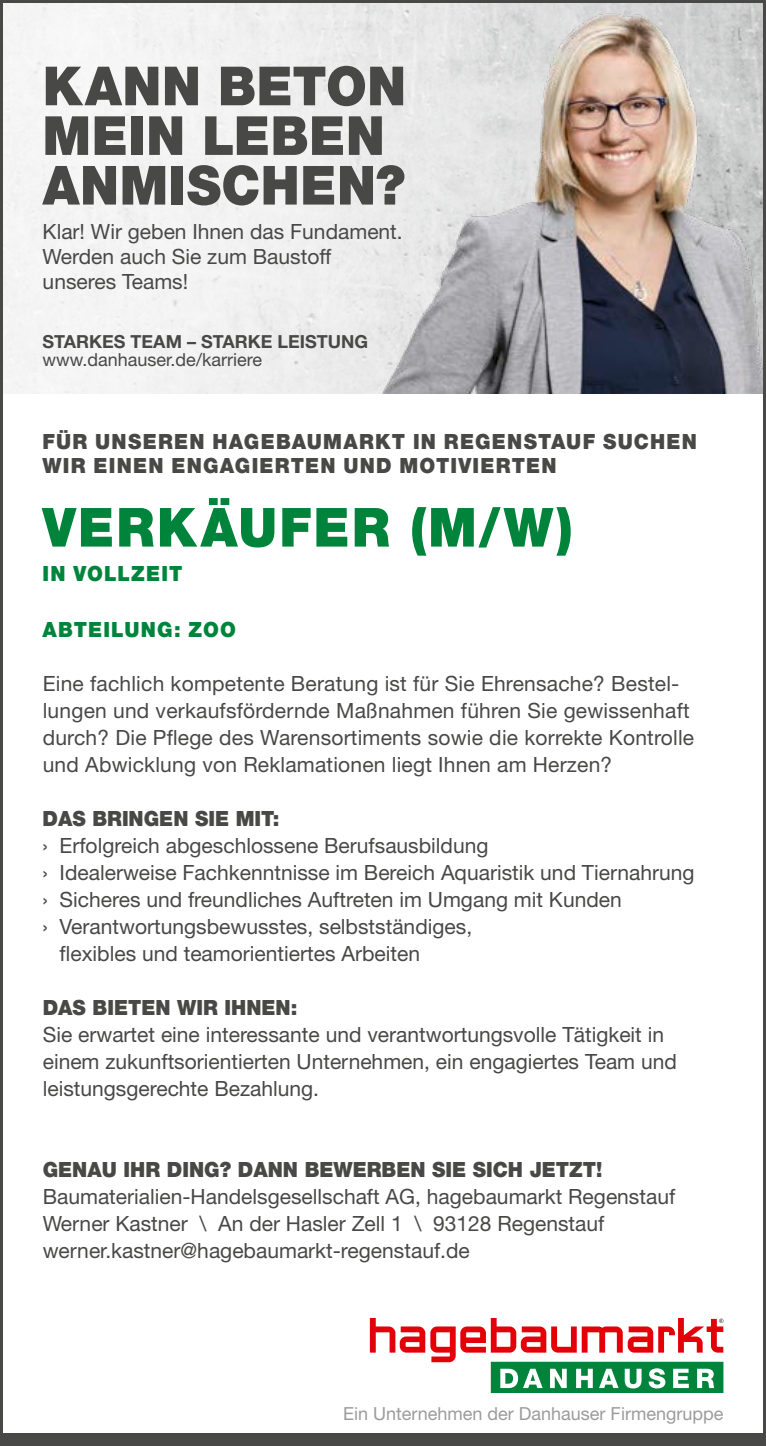
<style>
.page{position:relative;width:766px;height:1446px;background:#fff}
.page>*{position:absolute;margin:0;border:0;box-sizing:border-box;transform-origin:0 0}
.t1{font:900 54px/49.5px "Helvetica Neue LT Std";letter-spacing:.01em;color:#484847;scale:.95 1}
.t2{font:900 54px "Helvetica Neue LT Std";letter-spacing:.04em;color:#00843b;scale:.95 1}
.t3{font:21px/27px "Helvetica Neue LT Std";color:#484847}
.t4{font:900 21px "Helvetica Neue LT Std";color:#484847;scale:.95 1}
.t5{font:900 21px/24px "Helvetica Neue LT Std";letter-spacing:.065em;color:#484847;scale:.95 1}
.t6{font:900 21px "Helvetica Neue LT Std";letter-spacing:.055em;color:#00843b;scale:.95 1}
.t7{font:18px "Helvetica Neue LT Std";color:#9c9c9c}
.t8{font:700 18px "Helvetica Neue LT Std";color:#484847}
.t9{font:18px "Helvetica Neue LT Std";color:#484847}
</style>
<div class="page">
<div style="left:0;top:0;width:765px;height:394px;background:#f3f3f3"></div>
<img style="left:353px;top:4px;width:408px;height:390px">
<div style="left:0;top:1433px;width:765px;height:13px;background:#484847"></div>
<svg style="left:370px;top:1319px;width:353px;height:74px"></svg>
<h1 class="t1" style="left:43px;top:61px;width:384px">KANN BETON<br>MEIN LEBEN<br>ANMISCHEN?</h1>
<p class="t3" style="left:43px;top:218px;width:361px;line-height:25.2px">Klar! Wir geben Ihnen das Fundament.<br>Werden auch Sie zum Baustoff unseres Teams!</p>
<p class="t8" style="left:43px;top:331px;width:327px">STARKES TEAM – STARKE LEISTUNG</p>
<p class="t9" style="left:43px;top:349px;width:221px">www.danhauser.de/karriere</p>
<p class="t5" style="left:43px;top:429px;width:690px">FÜR UNSEREN HAGEBAUMARKT IN REGENSTAUF SUCHEN<br>WIR EINEN ENGAGIERTEN UND MOTIVIERTEN</p>
<h1 class="t2" style="left:43px;top:495px;width:559px">VERKÄUFER (M/W)</h1>
<p class="t6" style="left:43px;top:561px;width:149px">IN VOLLZEIT</p>
<p class="t6" style="left:43px;top:617px;width:205px">ABTEILUNG: ZOO</p>
<p class="t3" style="left:43px;top:669px;width:652px">Eine fachlich kompetente Beratung ist für Sie Ehrensache? Bestel&shy;lungen und verkaufsfördernde Maßnahmen führen Sie gewissenhaft durch? Die Pflege des Warensortiments sowie die korrekte Kontrolle und Abwicklung von Reklamationen liegt Ihnen am Herzen?</p>
<p class="t4" style="left:43px;top:806px;width:251px">DAS BRINGEN SIE MIT:</p>
<p class="t3" style="left:43px;top:831px;width:447px">› Erfolgreich abgeschlossene Berufsausbildung</p>
<p class="t3" style="left:43px;top:858px;width:653px">› Idealerweise Fachkenntnisse im Bereich Aquaristik und Tiernahrung</p>
<p class="t3" style="left:43px;top:885px;width:580px">› Sicheres und freundliches Auftreten im Umgang mit Kunden</p>
<p class="t3" style="left:43px;top:912px;width:431px">› Verantwortungsbewusstes, selbstständiges,</p>
<p class="t3" style="left:60px;top:939px;width:362px">flexibles und teamorientiertes Arbeiten</p>
<p class="t4" style="left:43px;top:995px;width:269px">DAS BIETEN WIR IHNEN:</p>
<p class="t3" style="left:43px;top:1020px;width:635px">Sie erwartet eine interessante und verantwortungsvolle Tätigkeit in einem zukunftsorientierten Unternehmen, ein engagiertes Team und leistungsgerechte Bezahlung.</p>
<p class="t4" style="left:43px;top:1157px;width:590px">GENAU IHR DING? DANN BEWERBEN SIE SICH JETZT!</p>
<p class="t3" style="left:43px;top:1182px;width:634px">Baumaterialien-Handelsgesellschaft AG, hagebaumarkt Regenstauf<br>Werner Kastner \ An der Hasler Zell 1 \ 93128 Regenstauf werner.kastner@hagebaumarkt-regenstauf.de</p>
<p class="t7" style="left:343px;top:1402px;width:382px">Ein Unternehmen der Danhauser Firmengruppe</p>
</div>
